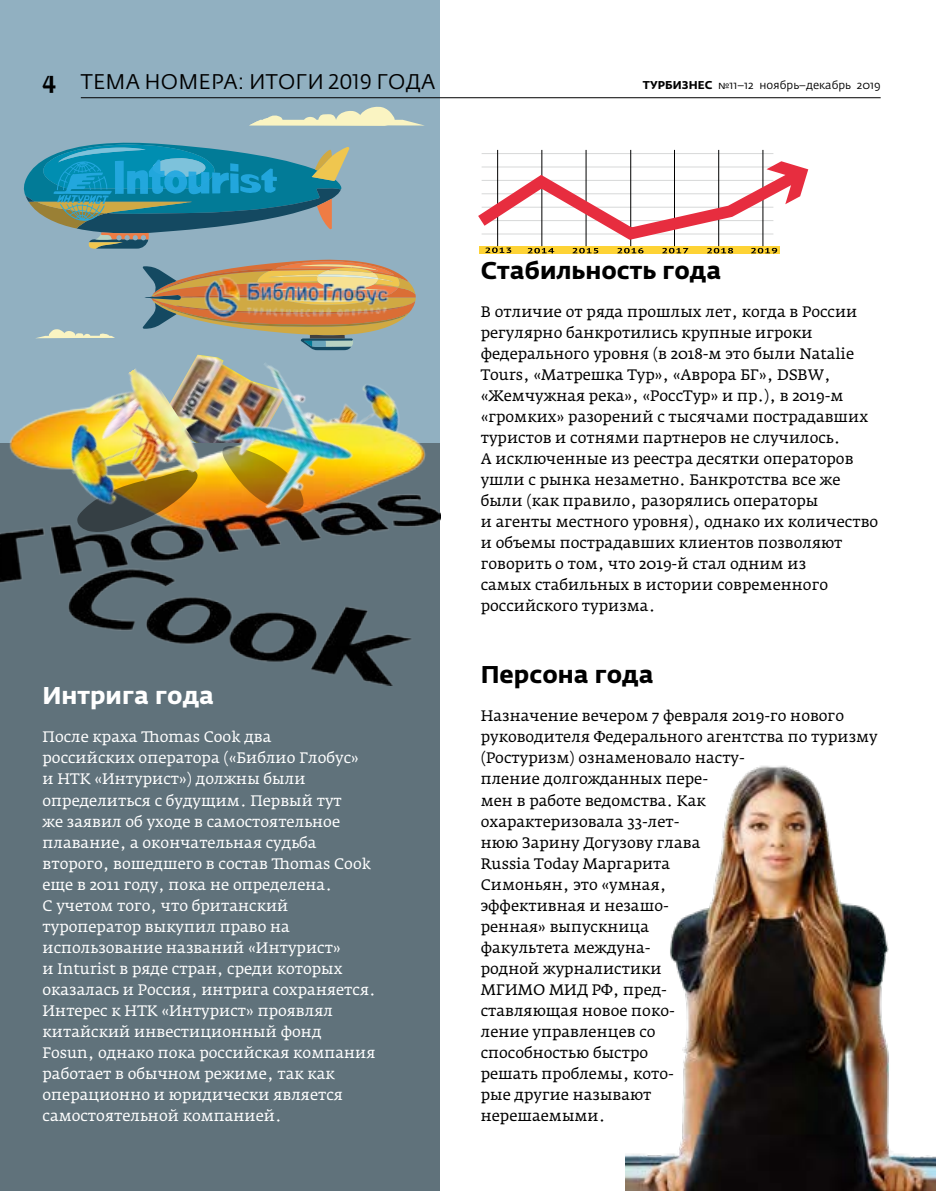
<style>
.page{position:relative;width:936px;height:1191px;background:#fff}
.page>*{position:absolute;margin:0;border:0;box-sizing:border-box;transform-origin:0 0}
.t1{font:700 24px "Fedra Sans Pro";color:#000}
.t2{font:700 24px "Fedra Sans Pro";color:#fff}
.t3{font:21px "Fedra Sans Pro";letter-spacing:.01em;color:#000}
.t4{font:15px/21px "Fedra Serif A Pro";color:#000}
.t5{font:15px/21px "Fedra Serif A Pro";color:#fff}
.t6{font:11.25px "Fedra Sans Pro";color:#000}
.s1{font-family:"Fedra Serif A Pro";font-weight:500;font-size:24px}
.s2{font-weight:700}
</style>
<div class="page">
<hr style="left:481px;top:153px;width:292px;height:1px;background:#d7d8d8">
<svg style="left:479px;top:253px;width:300px;height:1px"></svg>
<hr style="left:497px;top:150px;width:1px;height:96px;background:#000">
<hr style="left:541px;top:150px;width:1px;height:96px;background:#000">
<hr style="left:585px;top:150px;width:1px;height:96px;background:#000">
<hr style="left:674px;top:150px;width:1px;height:96px;background:#000">
<hr style="left:630px;top:150px;width:1px;height:96px;background:#000">
<hr style="left:718px;top:150px;width:1px;height:96px;background:#000">
<hr style="left:762px;top:150px;width:1px;height:96px;background:#000">
<svg style="left:478px;top:160px;width:331px;height:93px"></svg>
<div style="left:0;top:0;width:439px;height:450px;background:#91b0c1"></div>
<img style="left:362px;top:385px;width:35px;height:21px">
<div style="left:0;top:443px;width:439px;height:748px;background:#60727b"></div>
<img style="left:0;top:406px;width:440px;height:279px">
<img style="left:193px;top:357px;width:167px;height:168px">
<svg style="left:77px;top:528px;width:120px;height:4px"></svg>
<img style="left:43px;top:363px;width:165px;height:165px">
<svg style="left:249px;top:107px;width:175px;height:19px"></svg>
<svg style="left:37px;top:329px;width:78px;height:9px"></svg>
<svg style="left:142px;top:266px;width:274px;height:84px"></svg>
<img style="left:199px;top:259px;width:194px;height:80px">
<svg style="left:23px;top:142px;width:326px;height:107px"></svg>
<img style="left:625px;top:765px;width:310px;height:426px">
<hr style="left:81px;top:97px;width:799px;height:1px;background:#000">
<h2 class="t3" style="left:43px;top:68px;width:394px"><span class="s1">4</span> ТЕМА НОМЕРА: ИТОГИ 2019 ГОДА</h2>
<p class="t6" style="left:643px;top:78px;width:239px"><span class="s2">ТУРБИЗНЕС</span> №11–12 ноябрь–декабрь 2019</p>
<h1 class="t2" style="left:43px;top:681px;width:173px">Интрига года</h1>
<p class="t5" style="left:43px;top:726px;width:334px">После краха Thomas Cook два<br>российских оператора («Библио Глобус»<br>и НТК «Интурист») должны были определиться с будущим. Первый тут<br>же заявил об уходе в самостоятельное плавание, а окончательная судьба второго, вошедшего в состав Thomas Cook еще в 2011 году, пока не определена.<br>С учетом того, что британский туроператор выкупил право на использование названий «Интурист»<br>и Inturist в ряде стран, среди которых оказалась и Россия, интрига сохраняется.<br>Интерес к НТК «Интурист» проявлял китайский инвестиционный фонд Fosun, однако пока российская компания работает в обычном режиме, так как операционно и юридически является самостоятельной компанией.</p>
<h1 class="t1" style="left:480px;top:255px;width:242px">Стабильность года</h1>
<p class="t4" style="left:480px;top:301px;width:399px">В отличие от ряда прошлых лет, когда в России регулярно банкротились крупные игроки федерального уровня (в 2018-м это были Natalie Tours, «Матрешка Тур», «Аврора БГ», DSBW, «Жемчужная река», «РоссТур» и пр.), в 2019-м «громких» разорений с тысячами пострадавших туристов и сотнями партнеров не случилось.<br>А исключенные из реестра десятки операторов ушли с рынка незаметно. Банкротства все же были (как правило, разорялись операторы<br>и агенты местного уровня), однако их количество и объемы пострадавших клиентов позволяют говорить о том, что 2019-й стал одним из<br>самых стабильных в истории современного российского туризма.</p>
<h1 class="t1" style="left:480px;top:660px;width:174px">Персона года</h1>
<p class="t4" style="left:480px;top:705px;width:398px">Назначение вечером 7 февраля 2019-го нового руководителя Федерального агентства по туризму (Ростуризм) ознаменовало насту-<br>пление долгожданных пере-<br>мен в работе ведомства. Как<br>охарактеризовала 33-лет-<br>нюю Зарину Догузову глава<br>Russia Today Маргарита<br>Симоньян, это «умная,<br>эффективная и незашо-<br>ренная» выпускница<br>факультета междуна-<br>родной журналистики<br>МГИМО МИД РФ, пред-<br>ставляющая новое поко-<br>ление управленцев со<br>способностью быстро<br>решать проблемы, кото-<br>рые другие называют<br>нерешаемыми.</p>
</div>
